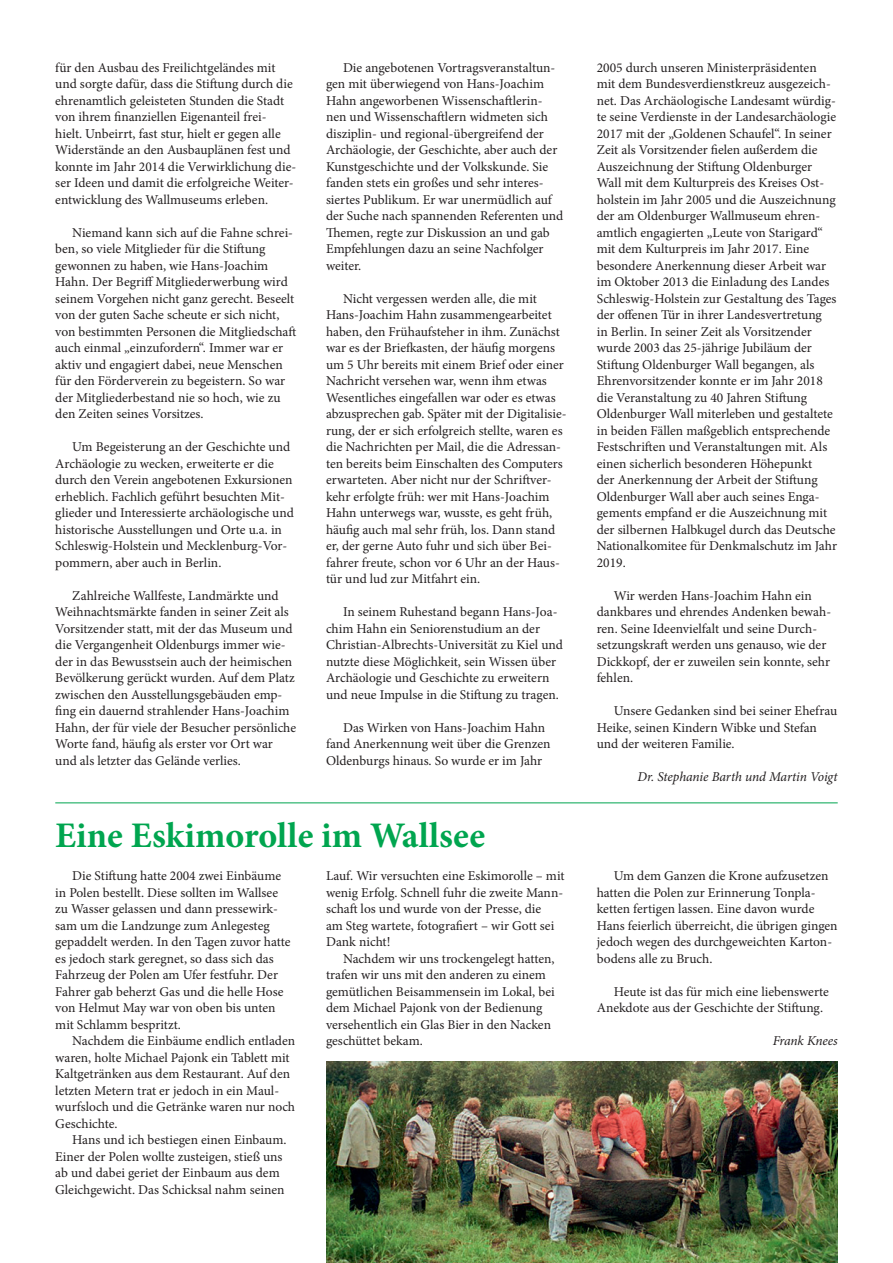
<style>
.page{position:relative;width:893px;height:1263px;background:#fff}
.page>*{position:absolute;margin:0;border:0;box-sizing:border-box;transform-origin:0 0}
.Text{font:700 36px "Minion Pro";color:#00a54f}
.Text-2{font:13.5px/16.5px "Minion Pro";color:#231f20}
.Text-3{font:italic 13.5px "Minion Pro";letter-spacing:-.01em;color:#231f20}
</style>
<div class="page">
<img style="left:326px;top:1062px;width:512px;height:201px">
<hr style="left:55px;top:802px;width:783px;height:1px;background:#00a54f">
<p class="Text-2" style="left:55px;top:59px;width:242px">für den Ausbau des Freilichtgeländes mit und sorgte dafür, dass die Stiftung durch die ehrenamtlich geleisteten Stunden die Stadt von ihrem finanziellen Eigenanteil frei&shy;hielt. Unbeirrt, fast stur, hielt er gegen alle Widerstände an den Ausbauplänen fest und konnte im Jahr 2014 die Verwirklichung die&shy;ser Ideen und damit die erfolgreiche Weiter&shy;entwicklung des Wallmuseums erleben.</p>
<p class="Text-2" style="left:55px;top:224px;width:242px;text-indent:17px">Niemand kann sich auf die Fahne schrei&shy;ben, so viele Mitglieder für die Stiftung gewonnen zu haben, wie Hans-Joachim Hahn. Der Begriff Mitgliederwerbung wird seinem Vorgehen nicht ganz gerecht. Beseelt von der guten Sache scheute er sich nicht, von bestimmten Personen die Mitgliedschaft auch einmal „einzufordern“. Immer war er aktiv und engagiert dabei, neue Menschen für den Förderverein zu begeistern. So war der Mitgliederbestand nie so hoch, wie zu den Zeiten seines Vorsitzes.</p>
<p class="Text-2" style="left:55px;top:439px;width:240px;text-indent:17px">Um Begeisterung an der Geschichte und Archäologie zu wecken, erweiterte er die durch den Verein angebotenen Exkursionen erheblich. Fachlich geführt besuchten Mit&shy;glieder und Interessierte archäologische und historische Ausstellungen und Orte u.a. in Schleswig-Holstein und Mecklenburg-Vor&shy;pommern, aber auch in Berlin.</p>
<p class="Text-2" style="left:55px;top:587px;width:242px;text-indent:17px">Zahlreiche Wallfeste, Landmärkte und Weihnachtsmärkte fanden in seiner Zeit als Vorsitzender statt, mit der das Museum und die Vergangenheit Oldenburgs immer wie&shy;der in das Bewusstsein auch der heimischen Bevölkerung gerückt wurden. Auf dem Platz zwischen den Ausstellungsgebäuden emp&shy;fing ein dauernd strahlender Hans-Joachim Hahn, der für viele der Besucher persönliche Worte fand, häufig als erster vor Ort war und als letzter das Gelände verlies.</p>
<p class="Text-2" style="left:326px;top:59px;width:239px;text-indent:17px">Die angebotenen Vortragsveranstaltun&shy;gen mit überwiegend von Hans-Joachim Hahn angeworbenen Wissenschaftlerin&shy;nen und Wissenschaftlern widmeten sich disziplin- und regional-übergreifend der Archäologie, der Geschichte, aber auch der Kunstgeschichte und der Volkskunde. Sie fanden stets ein großes und sehr interes&shy;siertes Publikum. Er war unermüdlich auf der Suche nach spannenden Referenten und Themen, regte zur Diskussion an und gab Empfehlungen dazu an seine Nachfolger weiter.</p>
<p class="Text-2" style="left:326px;top:290px;width:242px;text-indent:17px">Nicht vergessen werden alle, die mit Hans-Joachim Hahn zusammengearbeitet haben, den Frühaufsteher in ihm. Zunächst war es der Briefkasten, der häufig morgens um 5 Uhr bereits mit einem Brief oder einer Nachricht versehen war, wenn ihm etwas Wesentliches eingefallen war oder es etwas abzusprechen gab. Später mit der Digitalisie&shy;rung, der er sich erfolgreich stellte, waren es die Nachrichten per Mail, die die Adressan&shy;ten bereits beim Einschalten des Computers erwarteten. Aber nicht nur der Schriftver&shy;kehr erfolgte früh: wer mit Hans-Joachim Hahn unterwegs war, wusste, es geht früh, häufig auch mal sehr früh, los. Dann stand er, der gerne Auto fuhr und sich über Bei&shy;fahrer freute, schon vor 6 Uhr an der Haus&shy;tür und lud zur Mitfahrt ein.</p>
<p class="Text-2" style="left:326px;top:604px;width:239px;text-indent:17px">In seinem Ruhestand begann Hans-Joa&shy;chim Hahn ein Seniorenstudium an der Christian-Albrechts-Universität zu Kiel und nutzte diese Möglichkeit, sein Wissen über Archäologie und Geschichte zu erweitern und neue Impulse in die Stiftung zu tragen.</p>
<p class="Text-2" style="left:326px;top:719px;width:226px;text-indent:17px">Das Wirken von Hans-Joachim Hahn fand Anerkennung weit über die Grenzen<br>Oldenburgs hinaus. So wurde er im Jahr</p>
<p class="Text" style="left:55px;top:810px;width:431px">Eine Eskimorolle im Wallsee</p>
<p class="Text-2" style="left:55px;top:868px;width:237px;text-indent:17px">Die Stiftung hatte 2004 zwei Einbäume in Polen bestellt. Diese sollten im Wallsee zu Wasser gelassen und dann pressewirk&shy;sam um die Landzunge zum Anlegesteg gepaddelt werden. In den Tagen zuvor hatte es jedoch stark geregnet, so dass sich das Fahrzeug der Polen am Ufer festfuhr. Der Fahrer gab beherzt Gas und die helle Hose von Helmut May war von oben bis unten mit Schlamm bespritzt.</p>
<p class="Text-2" style="left:55px;top:1033px;width:241px;text-indent:17px">Nachdem die Einbäume endlich entladen waren, holte Michael Pajonk ein Tablett mit Kaltgetränken aus dem Restaurant. Auf den letzten Metern trat er jedoch in ein Maul&shy;wurfsloch und die Getränke waren nur noch Geschichte.</p>
<p class="Text-2" style="left:55px;top:1132px;width:233px;text-indent:17px">Hans und ich bestiegen einen Einbaum.<br>Einer der Polen wollte zusteigen, stieß uns ab und dabei geriet der Einbaum aus dem Gleichgewicht. Das Schicksal nahm seinen</p>
<p class="Text-2" style="left:326px;top:868px;width:240px">Lauf. Wir versuchten eine Eskimorolle – mit wenig Erfolg. Schnell fuhr die zweite Mann&shy;schaft los und wurde von der Presse, die<br>am Steg wartete, fotografiert – wir Gott sei Dank nicht!</p>
<p class="Text-2" style="left:326px;top:950px;width:230px;text-indent:17px">Nachdem wir uns trockengelegt hatten, trafen wir uns mit den anderen zu einem gemütlichen Beisammensein im Lokal, bei dem Michael Pajonk von der Bedienung versehentlich ein Glas Bier in den Nacken geschüttet bekam.</p>
<p class="Text-2" style="left:597px;top:59px;width:242px">2005 durch unseren Ministerpräsidenten mit dem Bundesverdienstkreuz ausgezeich&shy;net. Das Archäologische Landesamt würdig&shy;te seine Verdienste in der Landesarchäologie 2017 mit der „Goldenen Schaufel“. In seiner Zeit als Vorsitzender fielen außerdem die Auszeichnung der Stiftung Oldenburger Wall mit dem Kulturpreis des Kreises Ost&shy;holstein im Jahr 2005 und die Auszeichnung der am Oldenburger Wallmuseum ehren&shy;amtlich engagierten „Leute von Starigard“ mit dem Kulturpreis im Jahr 2017. Eine besondere Anerkennung dieser Arbeit war im Oktober 2013 die Einladung des Landes Schleswig-Holstein zur Gestaltung des Tages der offenen Tür in ihrer Landesvertretung<br>in Berlin. In seiner Zeit als Vorsitzender wurde 2003 das 25-jährige Jubiläum der Stiftung Oldenburger Wall begangen, als Ehrenvorsitzender konnte er im Jahr 2018 die Veranstaltung zu 40 Jahren Stiftung Oldenburger Wall miterleben und gestaltete in beiden Fällen maßgeblich entsprechende Festschriften und Veranstaltungen mit. Als einen sicherlich besonderen Höhepunkt<br>der Anerkennung der Arbeit der Stiftung Oldenburger Wall aber auch seines Enga&shy;gements empfand er die Auszeichnung mit der silbernen Halbkugel durch das Deutsche Nationalkomitee für Denkmalschutz im Jahr 2019.</p>
<p class="Text-2" style="left:597px;top:587px;width:236px;text-indent:17px">Wir werden Hans-Joachim Hahn ein dankbares und ehrendes Andenken bewah&shy;ren. Seine Ideenvielfalt und seine Durch&shy;setzungskraft werden uns genauso, wie der Dickkopf, der er zuweilen sein konnte, sehr fehlen.</p>
<p class="Text-2" style="left:597px;top:703px;width:242px;text-indent:17px">Unsere Gedanken sind bei seiner Ehefrau<br>Heike, seinen Kindern Wibke und Stefan und der weiteren Familie.</p>
<p class="Text-3" style="left:638px;top:768px;width:202px">Dr. Stephanie Barth und Martin Voigt</p>
<p class="Text-2" style="left:597px;top:868px;width:242px;text-indent:17px">Um dem Ganzen die Krone aufzusetzen hatten die Polen zur Erinnerung Tonpla&shy;ketten fertigen lassen. Eine davon wurde Hans feierlich überreicht, die übrigen gingen jedoch wegen des durchgeweichten Karton&shy;bodens alle zu Bruch.</p>
<p class="Text-2" style="left:597px;top:983px;width:234px;text-indent:17px">Heute ist das für mich eine liebenswerte<br>Anekdote aus der Geschichte der Stiftung.</p>
<p class="Text-3" style="left:773px;top:1032px;width:67px">Frank Knees</p>
</div>
